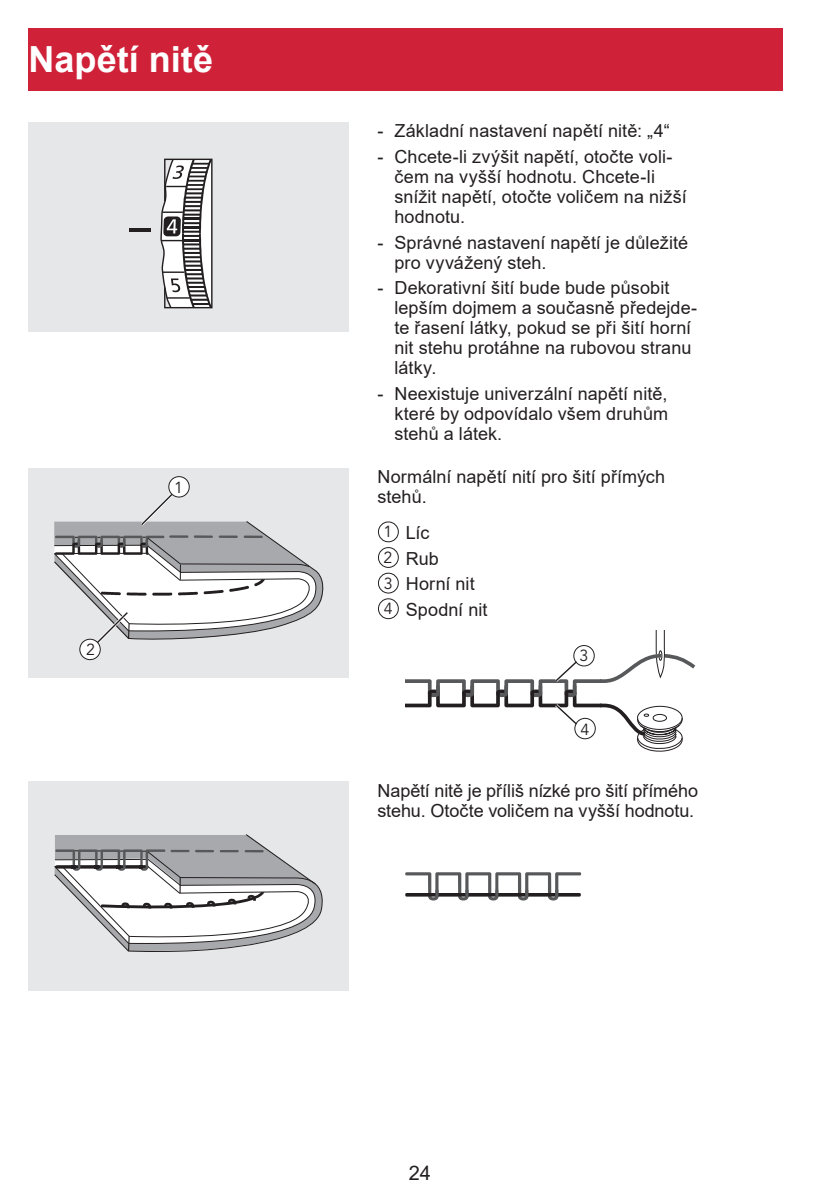
<style>
.page{position:relative;width:840px;height:1191px;background:#fff}
.page>*{position:absolute;margin:0;border:0;box-sizing:border-box;transform-origin:0 0}
.t1{font:700 36px "Arial";color:#fff}
.t2{font:20px "Arial";color:#231f20}
.t3{font:18px/20px "Arial";letter-spacing:.005em;color:#231f20}
.t4{font:16px/25.6px "Avenir LT Std";color:#231f20;text-align:justify}
</style>
<div class="page">
<div style="left:28px;top:28px;width:754px;height:63px;background:#cf2239"></div>
<svg style="left:405px;top:872px;width:175px;height:28px"></svg>
<div style="left:28px;top:122px;width:321px;height:209px;background:#e6e7e9"></div>
<hr style="left:129px;top:228px;width:22px;height:4px;background:#231f20">
<svg style="left:161px;top:158px;width:52px;height:151px;background:#afaeae"></svg>
<div style="left:28px;top:468px;width:321px;height:209px;background:#e6e7e9"></div>
<div style="left:169px;top:476px;width:20px;height:21px;background:#fff;border-radius:50%"></div>
<div style="left:168px;top:476px;width:22px;height:21px;border:1px solid #231f20;border-radius:50%"></div>
<div style="left:80px;top:639px;width:20px;height:20px;background:#fff;border-radius:50%"></div>
<div style="left:79px;top:638px;width:22px;height:22px;border:1px solid #231f20;border-radius:50%"></div>
<svg style="left:54px;top:490px;width:270px;height:157px"></svg>
<svg style="left:405px;top:630px;width:291px;height:122px"></svg>
<div style="left:573px;top:645px;width:21px;height:21px;border:1px solid #231f20;border-radius:50%"></div>
<div style="left:574px;top:718px;width:21px;height:21px;border:1px solid #231f20;border-radius:50%"></div>
<div style="left:28px;top:781px;width:321px;height:210px;background:#e6e7e9"></div>
<svg style="left:54px;top:834px;width:269px;height:118px"></svg>
<div style="left:378px;top:521px;width:20px;height:21px;border:1px solid #231f20;border-radius:50%"></div>
<div style="left:378px;top:547px;width:20px;height:21px;border:1px solid #231f20;border-radius:50%"></div>
<div style="left:378px;top:572px;width:20px;height:21px;border:1px solid #231f20;border-radius:50%"></div>
<div style="left:378px;top:598px;width:20px;height:21px;border:1px solid #231f20;border-radius:50%"></div>
<h1 class="t1" style="left:28px;top:34px;width:186px">Napětí nitě</h1>
<p class="t4" style="left:86px;top:637px;width:10px">2</p>
<p class="t4" style="left:174px;top:475px;width:10px">1</p>
<p class="t3" style="left:377px;top:121px;width:294px">- Základní nastavení napětí nitě: „4“</p>
<p class="t3" style="left:394px;top:147px;width:293px;text-indent:-17px">- Chcete-li zvýšit napětí, otočte voli&shy;čem na vyšší hodnotu. Chcete-li snížit napětí, otočte voličem na nižší hodnotu.</p>
<p class="t3" style="left:394px;top:232px;width:295px;text-indent:-17px">- Správné nastavení napětí je důležité pro vyvážený steh.</p>
<p class="t3" style="left:394px;top:278px;width:304px;text-indent:-17px">- Dekorativní šití bude bude působit lepším dojmem a současně předejde&shy;te řasení látky, pokud se při šití horní nit stehu protáhne na rubovou stranu látky.</p>
<p class="t3" style="left:394px;top:384px;width:275px;text-align:justify;text-indent:-17px">- Neexistuje univerzální napětí nitě, které by odpovídalo všem druhům stehů a látek.</p>
<p class="t3" style="left:377px;top:467px;width:289px">Normální napětí nití pro šití přímých stehů.</p>
<p class="t3" style="left:405px;top:520px;width:83px;line-height:25.6px">Líc<br>Rub<br>Horní nit<br>Spodní nit</p>
<p class="t4" style="left:383px;top:519px;width:11px">1<br>2<br>3<br>4</p>
<p class="t4" style="left:579px;top:643px;width:10px">3</p>
<p class="t4" style="left:580px;top:716px;width:10px">4</p>
<p class="t3" style="left:377px;top:780px;width:322px">Napětí nitě je příliš nízké pro šití přímého stehu. Otočte voličem na vyšší hodnotu.</p>
<p class="t2" style="left:409px;top:1159px;width:23px">24</p>
</div>
